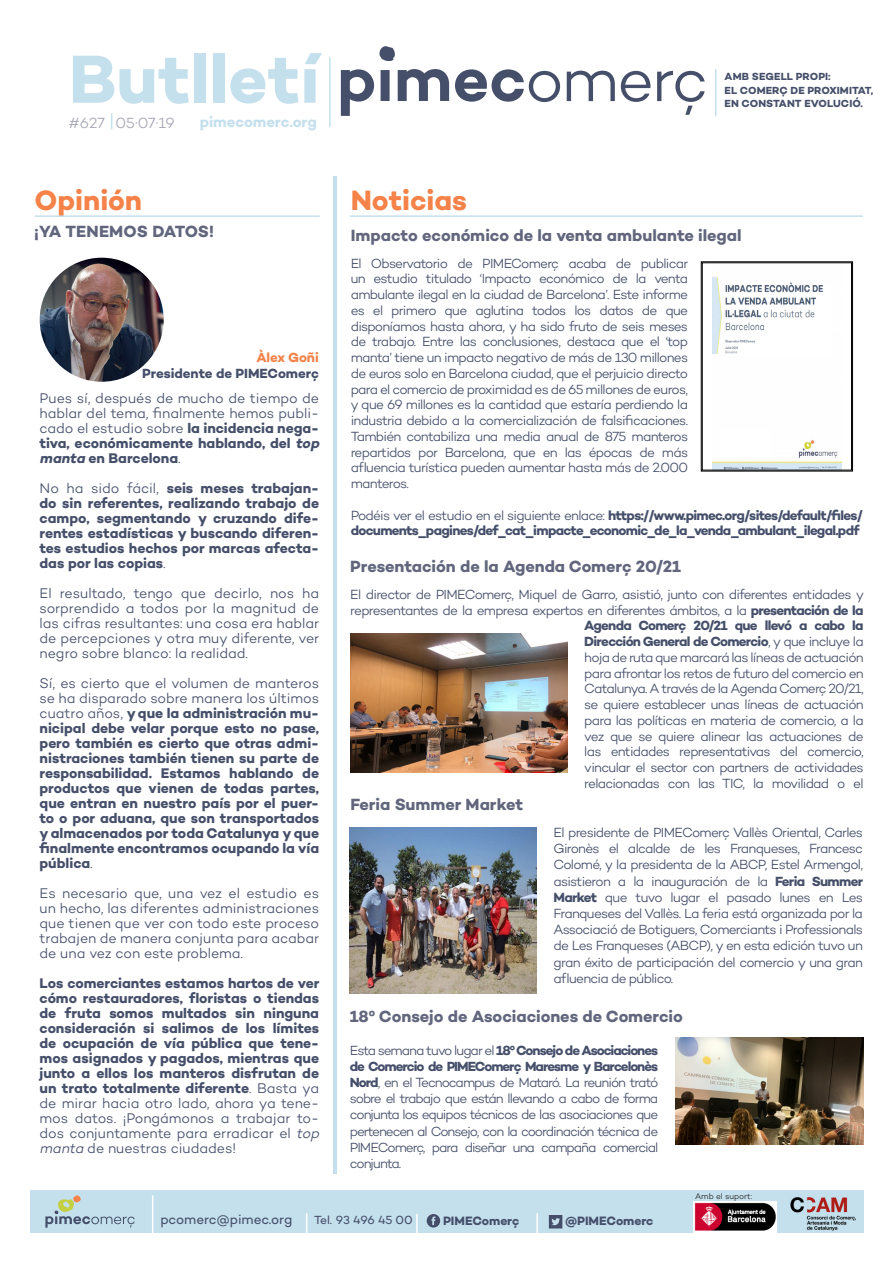
<style>
.page{position:relative;width:893px;height:1263px;background:#fff}
.page>*{position:absolute;margin:0;border:0;box-sizing:border-box;transform-origin:0 0}
.t1{font:700 69.15px "Campton";color:#c5e0ed}
.titols_taronges{font:700 28.5px "Campton";color:#f58349}
.titol_noticies{font:700 16.5px "Campton";letter-spacing:-.005em;color:#62667d}
.titol_opinió{font:700 16.5px "Campton";letter-spacing:-.01em;color:#62667d}
.t2{font:700 15px "Campton";letter-spacing:-.005em;color:#c5e0ed}
.t3{font:300 15px "Campton";letter-spacing:-.01em;color:#a6a6b4}
.t4{font:700 14.25px/15px "Campton";letter-spacing:-.005em;color:#454f6a;text-align:justify}
.t5{font:300 14.25px/15px "Campton";letter-spacing:-.005em;color:#454f6a;text-align:justify}
.t6{font:300 13.5px/15.8px "Campton";letter-spacing:-.055em;color:#454f6a;text-align:justify}
.t7{font:700 13.5px/15.8px "Campton";letter-spacing:-.05em;color:#454f6a}
.t8{font:700 13.5px "Campton";letter-spacing:-.005em;color:#454f6a}
.t9{font:13.5px "Campton";letter-spacing:-.01em;color:#454f6a}
.t10{font:700 13.5px "Campton";color:#f58349}
.t11{font:700 12.3px "Campton";letter-spacing:-.01em;color:#454f6a}
.t12{font:12px "Campton";letter-spacing:-.015em;color:#454f6a}
.t13{font:700 10.5px/13.5px "Campton";letter-spacing:.01em;color:#454f6a}
.t14{font:300 8.25px "Campton";color:#231f20}
.s1{font-weight:700}
.s2{font-weight:700;font-style:italic}
.s3{font-weight:300}
.s4{font-weight:300;font-style:italic}
</style>
<div class="page">
<div style="left:30px;top:1190px;width:834px;height:43px;background:#c5e0ed"></div>
<hr style="left:329px;top:57px;width:2px;height:70px;background:#c5e0ed">
<hr style="left:715px;top:69px;width:1px;height:47px;background:#c5e0ed">
<svg style="left:45px;top:1195px;width:90px;height:33px"></svg>
<hr style="left:152px;top:1195px;width:1px;height:58px;background:#fff">
<hr style="left:306px;top:1213px;width:1px;height:33px;background:#fff">
<hr style="left:536px;top:1213px;width:2px;height:33px;background:#fff">
<hr style="left:416px;top:1214px;width:2px;height:32px;background:#fff">
<svg style="left:549px;top:1215px;width:13px;height:13px"></svg>
<div style="left:427px;top:1214px;width:13px;height:13px;background:#454e69;border-radius:50%"></div>
<svg style="left:431px;top:1216px;width:4px;height:9px"></svg>
<svg style="left:341px;top:69px;width:364px;height:47px"></svg>
<svg style="left:379px;top:46px;width:16px;height:15px"></svg>
<hr style="left:350px;top:215px;width:513px;height:2px;background:#c5e0ed">
<hr style="left:35px;top:215px;width:285px;height:2px;background:#c5e0ed">
<hr style="left:333px;top:176px;width:3px;height:998px;background:#c5e0ed">
<img style="left:790px;top:1197px;width:66px;height:34px">
<img style="left:694px;top:1201px;width:82px;height:31px">
<svg style="left:111px;top:114px;width:1px;height:15px"></svg>
<img style="left:40px;top:258px;width:124px;height:124px;border-radius:62px">
<svg style="left:700px;top:261px;width:153px;height:211px"></svg>
<div style="left:702px;top:263px;width:150px;height:207px;border:1px solid #000"></div>
<img style="left:351px;top:634px;width:216px;height:138px">
<img style="left:350px;top:827px;width:186px;height:167px">
<img style="left:675px;top:1037px;width:189px;height:107px">
<p class="t1" style="left:69px;top:35px;width:252px">Butlletí</p>
<p class="t3" style="left:69px;top:113px;width:107px">#627 05·07·19</p>
<p class="titols_taronges" style="left:34px;top:182px;width:109px">Opinión</p>
<p class="t2" style="left:200px;top:112px;width:119px">pimecomerc.org</p>
<p class="titol_opinió" style="left:34px;top:221px;width:182px">¡YA TENEMOS DATOS!</p>
<p class="t10" style="left:256px;top:348px;width:64px">Àlex Goñi</p>
<p class="t8" style="left:142px;top:364px;width:178px">Presidente de PIMEComerç</p>
<p class="t5" style="left:40px;top:391px;width:285px;text-align:left">Pues sí, después de mucho de tiempo de hablar del tema, finalmente hemos publi&shy;cado el estudio sobre <span class="s1">la incidencia nega&shy;tiva, económicamente hablando, del</span> <span class="s2">top manta</span> <span class="s1">en Barcelona</span>.</p>
<p class="t4" style="left:40px;top:481px;width:281px"><span class="s3">No ha sido fácil,</span> seis meses trabajan&shy;do sin referentes, realizando trabajo de campo, segmentando y cruzando dife&shy;rentes estadísticas y buscando diferen&shy;tes estudios hechos por marcas afecta&shy;das por las copias<span class="s3">.</span></p>
<p class="t5" style="left:40px;top:586px;width:281px">El resultado, tengo que decirlo, nos ha sorprendido a todos por la magnitud de las cifras resultantes: una cosa era hablar de percepciones y otra muy diferente, ver negro sobre blanco: la realidad.</p>
<p class="t4" style="left:40px;top:676px;width:281px"><span class="s3">Sí, es cierto que el volumen de manteros se ha disparado sobre manera los últimos cuatro años,</span> y que la administración mu&shy;nicipal debe velar porque esto no pase, pero también es cierto que otras admi&shy;nistraciones también tienen su parte de responsabilidad. Estamos hablando de productos que vienen de todas partes, que entran en nuestro país por el puer&shy;to o por aduana, que son transportados y almacenados por toda Catalunya y que finalmente encontramos ocupando la vía pública<span class="s3">.</span></p>
<p class="t5" style="left:40px;top:886px;width:281px">Es necesario que, una vez el estudio es un hecho, las diferentes administraciones que tienen que ver con todo este proceso trabajen de manera conjunta para acabar de una vez con este problema.</p>
<p class="t4" style="left:40px;top:976px;width:285px;text-align:left">Los comerciantes estamos hartos de ver cómo restauradores, floristas o tiendas de fruta somos multados sin ninguna consideración si salimos de los límites de ocupación de vía pública que tene&shy;mos asignados y pagados, mientras que junto a ellos los manteros disfrutan de un trato totalmente diferente<span class="s3">. Basta ya de mirar hacia otro lado, ahora ya tene&shy;mos datos. ¡Pongámonos a trabajar to&shy;dos conjuntamente para erradicar el</span> <span class="s4">top manta</span> <span class="s3">de nuestras ciudades!</span></p>
<p class="titols_taronges" style="left:351px;top:182px;width:118px">Noticias</p>
<p class="t13" style="left:725px;top:70px;width:107px">AMB SEGELL PROPI:</p>
<p class="t13" style="left:725px;top:83px;width:150px">EL COMERÇ DE PROXIMITAT,<br>EN CONSTANT EVOLUCIÓ.</p>
<p class="titol_noticies" style="left:351px;top:225px;width:392px">Impacto económico de la venta ambulante ilegal</p>
<p class="t6" style="left:351px;top:255px;width:339px">El Observatorio de PIMEComerç acaba de publicar un estudio titulado ‘Impacto económico de la venta ambulante ilegal en la ciudad de Barcelona’. Este informe es el primero que aglutina todos los datos de que disponíamos hasta ahora, y ha sido fruto de seis meses de trabajo. Entre las conclusiones, destaca que el ‘top manta’ tiene un impacto negativo de más de 130 millones de euros solo en Barcelona ciudad, que el perjuicio directo para el comercio de proximidad es de 65 millones de euros, y que 69 millones es la cantidad que estaría perdiendo la industria debido a la comercialización de falsificaciones.<br>También contabiliza una media anual de 875 manteros repartidos por Barcelona, que en las épocas de más afluencia turística pueden aumentar hasta más de 2.000 manteros.</p>
<p class="t7" style="left:351px;top:507px;width:513px"><span class="s3">Podéis ver el estudio en el siguiente enlace:</span> https://www.pimec.org/sites/default/files/ documents_pagines/def_cat_impacte_economic_de_la_venda_ambulant_ilegal.pdf</p>
<p class="titol_noticies" style="left:350px;top:556px;width:332px">Presentación de la Agenda Comerç 20/21</p>
<p class="t6" style="left:350px;top:586px;width:515px;text-align:right">El director de PIMEComerç, Miquel de Garro, asistió, junto con diferentes entidades y representantes de la empresa expertos en diferentes ámbitos, a la <span class="s1">presentación de la Agenda Comerç 20/21 que llevó a cabo la<br>Dirección General de Comercio</span>, y que incluye la<br>hoja de ruta que marcará las líneas de actuación<br>para afrontar los retos de futuro del comercio en<br>Catalunya. A través de la Agenda Comerç 20/21,<br>se quiere establecer unas líneas de actuación<br>para las políticas en materia de comercio, a la<br>vez que se quiere alinear las actuaciones de<br>las entidades representativas del comercio,<br>vincular el sector con partners de actividades<br>relacionadas con las TIC, la movilidad o el</p>
<p class="titol_noticies" style="left:350px;top:794px;width:174px">Feria Summer Market</p>
<p class="t6" style="left:553px;top:824px;width:311px;line-height:16.2px">El presidente de PIMEComerç Vallès Oriental, Carles Gironès el alcalde de les Franqueses, Francesc Colomé, y la presidenta de la ABCP, Estel Armengol, asistieron a la inauguración de la <span class="s1">Feria Summer Market</span> que tuvo lugar el pasado lunes en Les Franqueses del Vallès. La feria está organizada por la Associació de Botiguers, Comerciants i Professionals de Les Franqueses (ABCP), y en esta edición tuvo un gran éxito de participación del comercio y una gran afluencia de público.</p>
<p class="titol_noticies" style="left:350px;top:1006px;width:335px">18º Consejo de Asociaciones de Comercio</p>
<p class="t6" style="left:350px;top:1041px;width:310px;line-height:16.2px">Esta semana tuvo lugar el <span class="s1">18º Consejo de Asociaciones de Comercio de PIMEComerç Maresme y Barcelonès Nord</span>, en el Tecnocampus de Mataró. La reunión trató sobre el trabajo que están llevando a cabo de forma conjunta los equipos técnicos de las asociaciones que pertenecen al Consejo, con la coordinación técnica de PIMEComerç, para diseñar una campaña comercial conjunta.</p>
<p class="t14" style="left:695px;top:1191px;width:59px">Amb el suport:</p>
<p class="t9" style="left:160px;top:1211px;width:133px">pcomerc@pimec.org</p>
<p class="t12" style="left:314px;top:1212px;width:100px">Tel. 93 496 45 00</p>
<p class="t11" style="left:443px;top:1213px;width:78px">PIMEComerç</p>
<p class="t11" style="left:565px;top:1213px;width:90px">@PIMEComerc</p>
</div>
